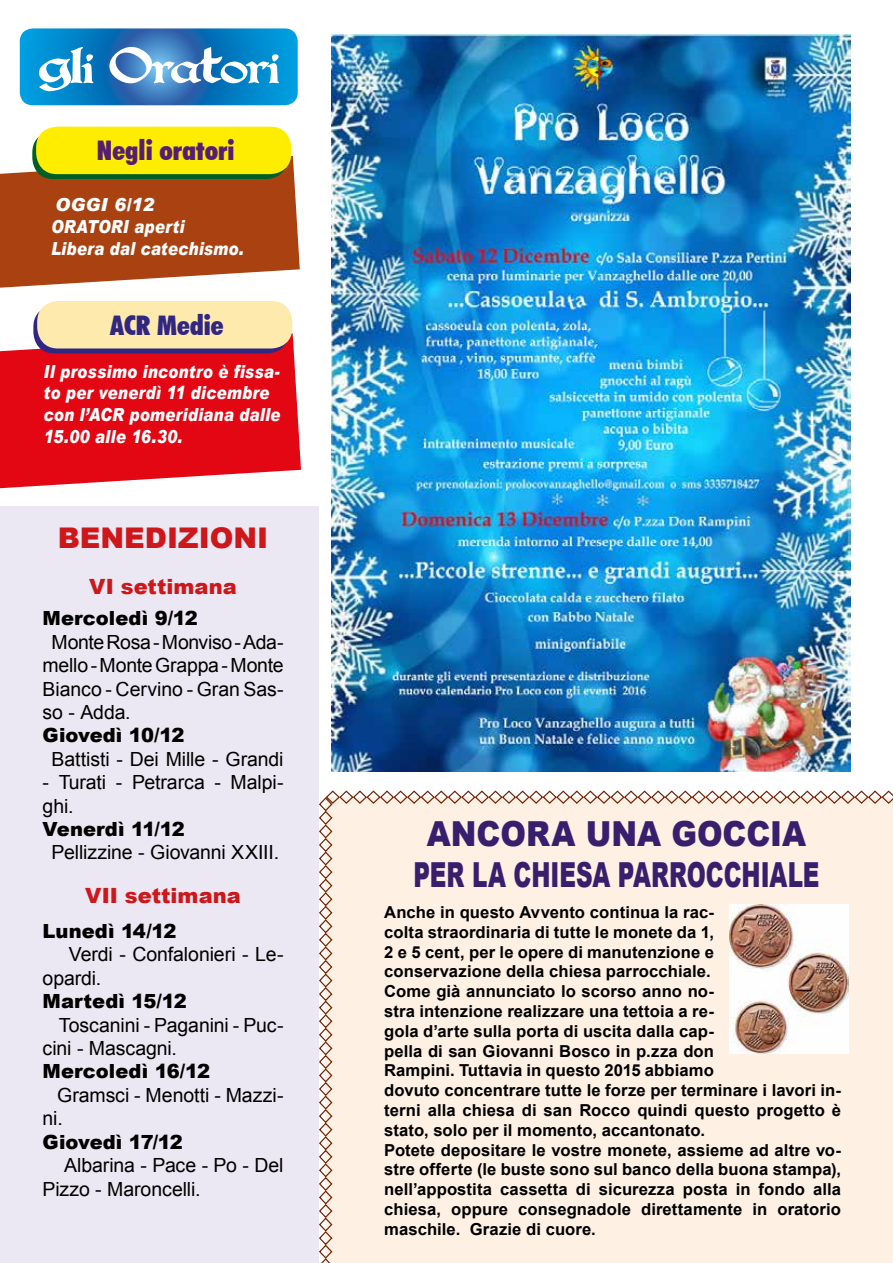
<style>
.page{position:relative;width:893px;height:1263px;background:#fff}
.page>*{position:absolute;margin:0;border:0;box-sizing:border-box;transform-origin:0 0}
.t1{font:50.1px "Gregorian";letter-spacing:-.01em;color:#fff}
.t2{font:900 34.5px "Arial";color:#381f6d;scale:.67 1}
.t3{font:900 34.5px "Arial";color:#381f6d;scale:.89 1}
.t4{font:900 28.5px "Arial";color:#cd171a}
.t5{font:900 condensed 27px "Futura BT";color:#561e72}
.t6{font:900 condensed 27px "Futura BT";color:#312783}
.t7{font:900 21px "Arial";color:#cd171a}
.t8{font:19.5px/23.4px "Arial";letter-spacing:-.005em;color:#000}
.t9{font:900 19.5px "Arial";letter-spacing:-.02em;color:#000}
.t10{font:900 19.5px "Arial";color:#000}
.t11{font:italic 900 18px/21.8px "Arial";letter-spacing:.015em;color:#fff;scale:.84 1}
.t12{font:italic 900 18px/21.8px "Arial";letter-spacing:.015em;color:#fff}
.t13{font:700 16.5px/19.8px "Arial";letter-spacing:.005em;color:#000}
</style>
<div class="page">
<div style="left:0;top:507px;width:319px;height:756px;background:#ece8f3"></div>
<svg style="left:0;top:156px;width:300px;height:132px;background:#b3552a"></svg>
<svg style="left:32px;top:132px;width:255px;height:47px"></svg>
<div style="left:36px;top:127px;width:255px;height:47px;background:#ffed00;border-radius:21px"></div>
<svg style="left:0;top:333px;width:301px;height:155px;background:#e51d29"></svg>
<svg style="left:33px;top:306px;width:255px;height:47px"></svg>
<div style="left:37px;top:301px;width:255px;height:47px;background:#ffeaad;border-radius:21px"></div>
<svg style="left:20px;top:28px;width:278px;height:77px;background:#1682c5"></svg>
<div style="left:319px;top:790px;width:574px;height:473px;background:#fef0e3"></div>
<img style="left:729px;top:904px;width:120px;height:149px">
<img style="left:332px;top:34px;width:518px;height:738px">
<h1 class="t1" style="left:37px;top:32px;width:242px">gli Oratori</h1>
<h3 class="t5" style="left:97px;top:134px;width:139px">Negli oratori</h3>
<p class="t12" style="left:51px;top:194px;width:194px">OGGI 6/12<br>ORATORI aperti<br>Libera dal catechismo.</p>
<h3 class="t6" style="left:110px;top:309px;width:115px">ACR Medie</h3>
<p class="t11" style="left:44px;top:360px;width:283px">Il prossimo incontro è fissa&shy;to per venerdì 11 dicembre con l’ACR pomeridiana dalle<br>15.00 alle 16.30.</p>
<h3 class="t4" style="left:58px;top:517px;width:44px">BENE</h3>
<h3 class="t4" style="left:145px;top:517px;width:105px">DIZIONI</h3>
<p class="t7" style="left:89px;top:571px;width:149px">VI settimana</p>
<p class="t9" style="left:43px;top:604px;width:157px">Mercoledì 9/12</p>
<p class="t8" style="left:43px;top:630px;width:242px;text-align:justify;text-indent:9px">Monte Rosa - Monviso - Ada&shy;mello - Monte Grappa - Monte Bianco - Cervino - Gran Sas&shy;so - Adda.</p>
<p class="t9" style="left:43px;top:721px;width:143px">Giovedì 10/12</p>
<p class="t8" style="left:52px;top:747px;width:233px">Battisti - Dei Mille - Grandi</p>
<p class="t8" style="left:43px;top:771px;width:242px">- Turati - Petrarca - Malpi&shy;ghi.</p>
<p class="t9" style="left:43px;top:815px;width:144px">Venerdì 11/12</p>
<p class="t8" style="left:52px;top:841px;width:229px">Pellizzine - Giovanni XXIII.</p>
<p class="t7" style="left:85px;top:880px;width:157px">VII settimana</p>
<p class="t9" style="left:43px;top:917px;width:135px">Lunedì 14/12</p>
<p class="t8" style="left:43px;top:943px;width:242px;text-indent:26px">Verdi - Confalonieri - Le&shy;opardi.</p>
<p class="t9" style="left:43px;top:987px;width:146px">Martedì 15/12</p>
<p class="t8" style="left:43px;top:1013px;width:242px;text-indent:16px">Toscanini - Paganini - Puc&shy;cini - Mascagni.</p>
<p class="t10" style="left:43px;top:1057px;width:169px">Mercoledì 16/12</p>
<p class="t8" style="left:43px;top:1083px;width:242px;text-indent:15px">Gramsci - Menotti - Mazzi&shy;ni.</p>
<p class="t9" style="left:43px;top:1127px;width:142px">Giovedì 17/12</p>
<p class="t8" style="left:43px;top:1154px;width:242px;text-indent:21px">Albarina - Pace - Po - Del<br>Pizzo - Maroncelli.</p>
<h2 class="t3" style="left:427px;top:808px;width:84px">Ancor</h2>
<h2 class="t3" style="left:551px;top:808px;width:163px">a una gocc</h2>
<h2 class="t3" style="left:770px;top:808px;width:42px">ia</h2>
<h2 class="t2" style="left:413px;top:850px;width:383px">per la chiesa parrocc</h2>
<h2 class="t2" style="left:742px;top:850px;width:118px">hiale</h2>
<p class="t13" style="left:384px;top:903px;width:458px">Anche in questo Avvento continua la rac-<br>colta straordinaria di tutte le monete da 1,<br>2 e 5 cent, per le opere di manutenzione e<br>conservazione della chiesa parrocchiale.<br>Come già annunciato lo scorso anno no-<br>stra intenzione realizzare una tettoia a re-<br>gola d’arte sulla porta di uscita dalla cap-<br>pella di san Giovanni Bosco in p.zza don<br>Rampini. Tuttavia in questo 2015 abbiamo<br>dovuto concentrare tutte le forze per terminare i lavori in&shy;terni alla chiesa di san Rocco quindi questo progetto è stato, solo per il momento, accantonato.<br>Potete depositare le vostre monete, assieme ad altre vo&shy;stre offerte (le buste sono sul banco della buona stampa), nell’appostita cassetta di sicurezza posta in fondo alla chiesa, oppure consegnadole direttamente in oratorio maschile. Grazie di cuore.</p>
</div>
